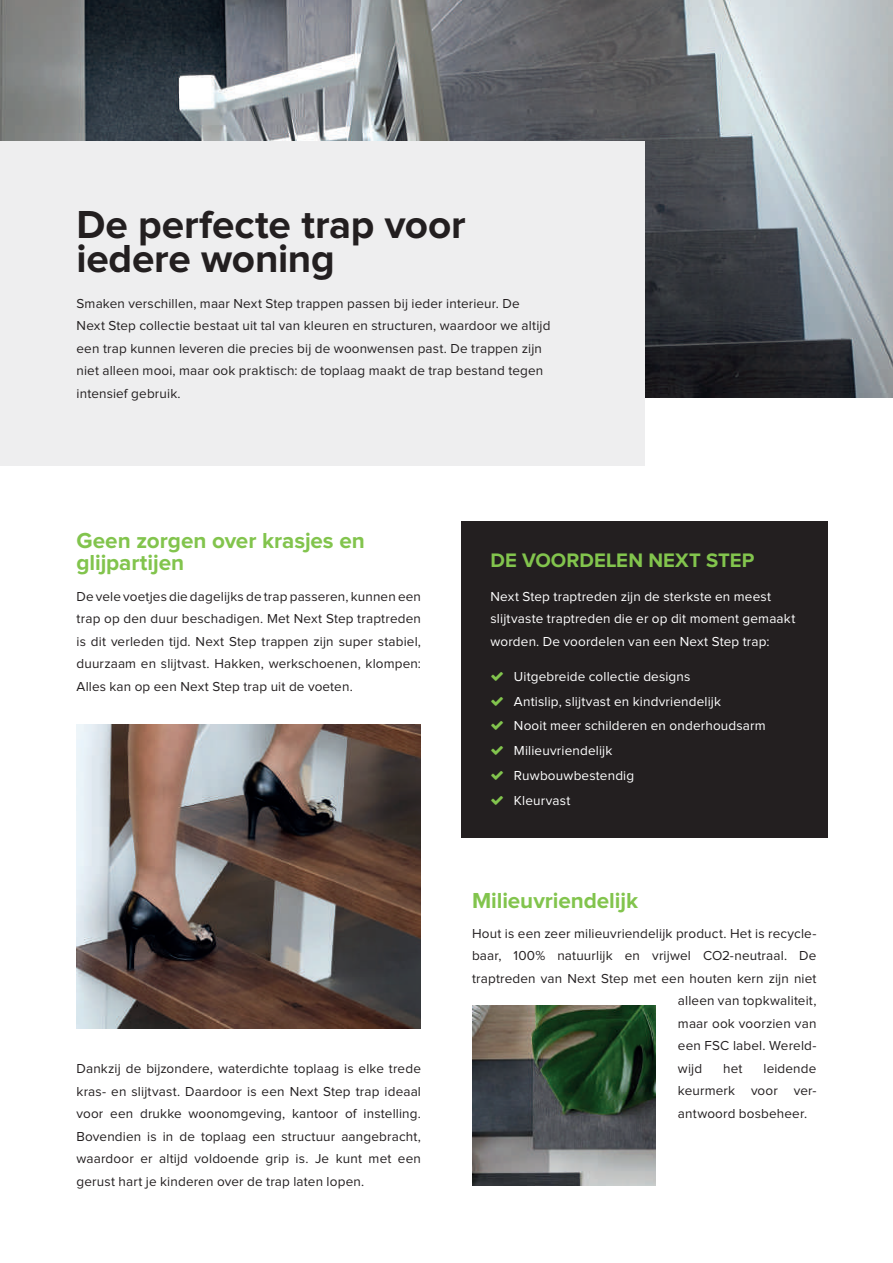
<style>
.page{position:relative;width:893px;height:1263px;background:#fff}
.page>*{position:absolute;margin:0;border:0;box-sizing:border-box;transform-origin:0 0}
.t1{font:700 40.5px/33.8px "Proxima Nova";letter-spacing:-.005em;color:#231f20}
.t2{font:700 22.5px/22.5px "Proxima Nova";letter-spacing:-.005em;color:#82c44d}
.t3{font:700 20.25px "Proxima Nova";letter-spacing:.005em;color:#82c44d}
.t4{font:13.5px/22.5px "Proxima Nova";letter-spacing:.01em;color:#231f20;text-align:justify}
.t5{font:13.5px/24.8px "Proxima Nova";letter-spacing:.01em;color:#fff}
</style>
<div class="page">
<img style="left:0;top:0;width:892px;height:398px">
<div style="left:0;top:141px;width:644px;height:324px;background:#eeeeef"></div>
<div style="left:461px;top:522px;width:367px;height:316px;background:#231f20"></div>
<img style="left:472px;top:1005px;width:183px;height:181px">
<img style="left:77px;top:724px;width:344px;height:304px">
<hr style="left:892px;top:0;width:1px;height:398px;background:#eeeeef">
<h1 class="t1" style="left:77px;top:209px;width:391px">De perfecte trap voor iedere woning</h1>
<p class="t4" style="left:77px;top:293px;width:475px;text-align:left">Smaken verschillen, maar Next Step trappen passen bij ieder interieur. De Next Step collectie bestaat uit tal van kleuren en structuren, waardoor we altijd een trap kunnen leveren die precies bij de woonwensen past. De trappen zijn niet alleen mooi, maar ook praktisch: de toplaag maakt de trap bestand tegen intensief gebruik.</p>
<h2 class="t2" style="left:77px;top:530px;width:290px">Geen zorgen over krasjes en glijpartijen</h2>
<p class="t4" style="left:77px;top:585px;width:346px">De vele voetjes die dagelijks de trap passeren, kunnen een trap op den duur beschadigen. Met Next Step traptreden is dit verleden tijd. Next Step trappen zijn super stabiel, duurzaam en slijtvast. Hakken, werkschoenen, klompen:<br>Alles kan op een Next Step trap uit de voeten.</p>
<p class="t4" style="left:77px;top:1058px;width:346px">Dankzij de bijzondere, waterdichte toplaag is elke trede kras- en slijtvast. Daardoor is een Next Step trap ideaal voor een drukke woonomgeving, kantoor of instelling.<br>Bovendien is in de toplaag een structuur aangebracht, waardoor er altijd voldoende grip is. Je kunt met een gerust hart je kinderen over de trap laten lopen.</p>
<h3 class="t3" style="left:490px;top:551px;width:265px">DE VOORDELEN NEXT STEP</h3>
<p class="t5" style="left:490px;top:585px;width:306px;line-height:22.5px">Next Step traptreden zijn de sterkste en meest slijtvaste traptreden die er op dit moment gemaakt worden. De voordelen van een Next Step trap:</p>
<p class="t5" style="left:514px;top:664px;width:253px">Uitgebreide collectie designs<br>Antislip, slijtvast en kindvriendelijk<br>Nooit meer schilderen en onderhoudsarm<br>Milieuvriendelijk<br>Ruwbouwbestendig<br>Kleurvast</p>
<h2 class="t2" style="left:472px;top:890px;width:168px">Milieuvriendelijk</h2>
<p class="t4" style="left:472px;top:923px;width:346px">Hout is een zeer milieuvriendelijk product. Het is recycle-</p>
<p class="t4" style="left:472px;top:945px;width:346px">baar, 100% natuurlijk en vrijwel CO2-neutraal. De</p>
<p class="t4" style="left:472px;top:968px;width:346px">traptreden van Next Step met een houten kern zijn niet</p>
<p class="t4" style="left:678px;top:990px;width:140px">alleen van topkwaliteit,</p>
<p class="t4" style="left:678px;top:1013px;width:140px">maar ook voorzien van</p>
<p class="t4" style="left:678px;top:1035px;width:140px">een FSC label. Wereld-</p>
<p class="t4" style="left:678px;top:1058px;width:26px">wijd</p>
<p class="t4" style="left:723px;top:1058px;width:21px">het</p>
<p class="t4" style="left:678px;top:1058px;width:140px;text-indent:85px">leidende keurmerk voor ver&shy;antwoord bosbeheer.</p>
</div>
